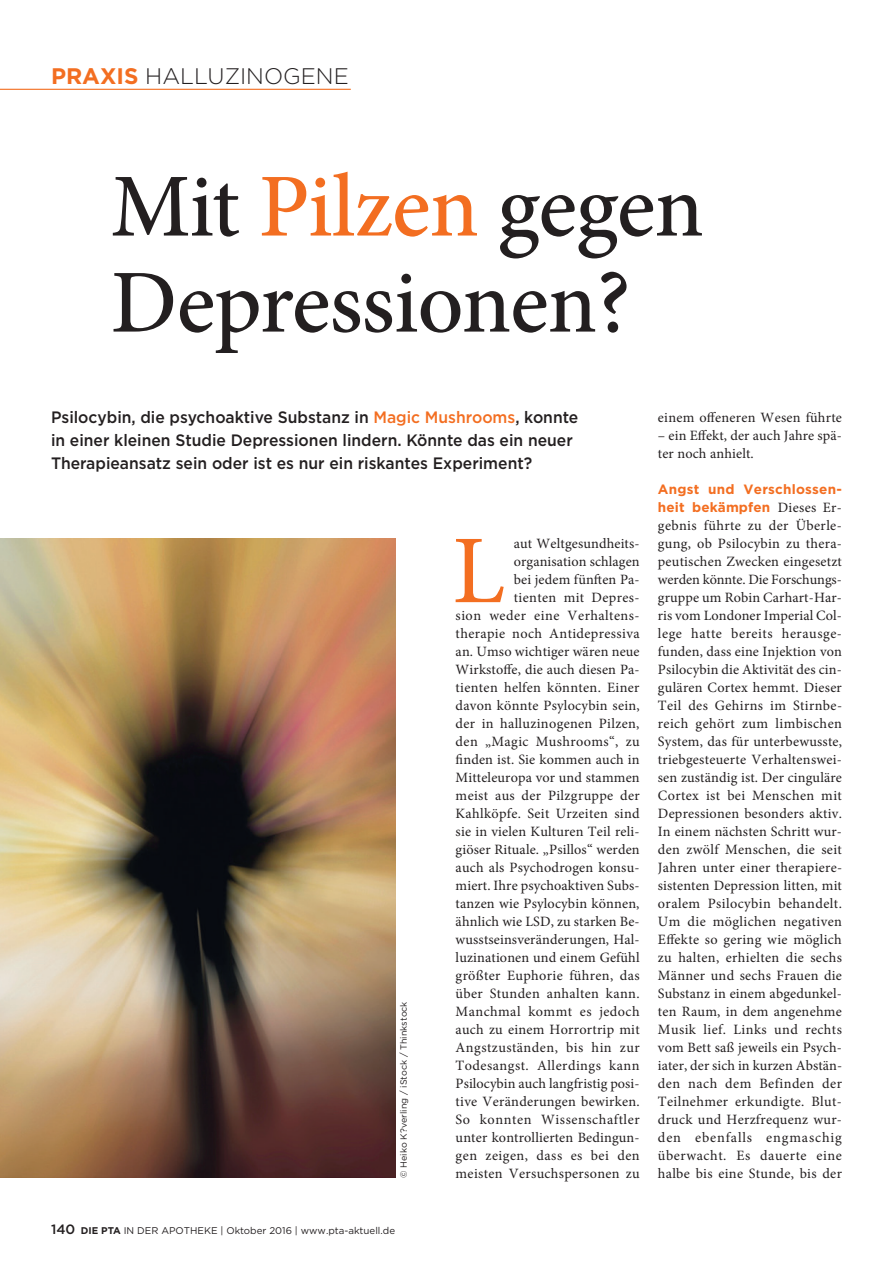
<style>
.page{position:relative;width:893px;height:1263px;background:#fff}
.page>*{position:absolute;margin:0;border:0;box-sizing:border-box;transform-origin:0 0}
.t1{font:97.2px "Minion Pro";color:#f36e21}
.t2{font:500 90px/96px "Minion Pro";letter-spacing:-.01em;color:#231f20}
.t3{font:300 22.5px "Gotham";color:#231f20}
.t4{font:500 16.5px/23.2px "Gotham";color:#231f20;scale:.95 1}
.t5{font:14.25px/18px "Minion Pro";letter-spacing:.02em;color:#231f20;text-align:right}
.t6{font:700 13.5px/18px "Gotham";letter-spacing:.015em;color:#f36e21}
.t7{font:9.75px "Gotham";color:#231f20}
.t8{font:9px "Gotham";color:#231f20}
.s1{font-weight:700;color:#f36e21}
.s2{color:#f36e21}
.s3{font-weight:500;font-size:13.5px}
.s4{font-weight:700}
.s5{font-family:"Minion Pro";font-weight:400;font-size:14.25px;color:#231f20}
</style>
<div class="page">
<img style="left:0;top:538px;width:395px;height:639px">
<hr style="left:0;top:89px;width:351px;height:1px;background:#f36e21">
<h3 class="t3" style="left:51px;top:62px;width:299px"><span class="s1">PRAXIS</span> HALLUZINOGENE</h3>
<h2 class="t2" style="left:111px;top:159px;width:595px">Mit <span class="s2">Pilzen</span> gegen<br>Depressionen?</h2>
<p class="t4" style="left:51px;top:405px;width:557px">Psilocybin, die psychoaktive Substanz in <span class="s2">Magic Mushrooms</span>, konnte in einer kleinen Studie Depressionen lindern. Könnte das ein neuer<br>Therapieansatz sein oder ist es nur ein riskantes Experiment?</p>
<p class="t8" style="left:398px;top:1178px;width:178px;rotate:-90deg">© Heiko K?verling / iStock / Thinkstock</p>
<p class="t7" style="left:51px;top:1224px;width:346px"><span class="s3">140</span> <span class="s4">DIE PTA</span> IN DER APOTHEKE | Oktober 2016 | www.pta-aktuell.de</p>
<p class="t5" style="left:456px;top:535px;width:186px">aut Weltgesundheits&shy;organisation schlagen<br>bei jedem fünften Pa-<br>tienten mit Depres-<br>sion weder eine Verhaltens&shy;therapie noch Antidepressiva an. Umso wichtiger wären neue<br>Wirkstoffe, die auch diesen Pa&shy;tienten helfen könnten. Einer davon könnte Psylocybin sein, der in halluzinogenen Pilzen, den „Magic Mushrooms“, zu finden ist. Sie kommen auch in<br>Mitteleuropa vor und stammen meist aus der Pilzgruppe der<br>Kahlköpfe. Seit Urzeiten sind sie in vielen Kulturen Teil reli&shy;giöser Rituale. „Psillos“ werden auch als Psychodrogen konsu&shy;miert. Ihre psychoaktiven Subs&shy;tanzen wie Psylocybin können, ähnlich wie LSD, zu starken Be&shy;wusstseinsveränderungen, Hal&shy;luzinationen und einem Gefühl größter Euphorie führen, das über Stunden anhalten kann.<br>Manchmal kommt es jedoch auch zu einem Horrortrip mit<br>Angstzuständen, bis hin zur<br>Todesangst. Allerdings kann<br>Psilocybin auch langfristig posi&shy;tive Veränderungen bewirken.<br>So konnten Wissenschaftler unter kontrollierten Bedingun&shy;gen zeigen, dass es bei den meisten Versuchspersonen zu</p>
<h1 class="t1" style="left:452px;top:506px;width:54px">L</h1>
<p class="t5" style="left:658px;top:409px;width:186px">einem offeneren Wesen führte</p>
<p class="t5" style="left:658px;top:427px;width:185px;text-align:left">– ein Effekt, der auch Jahre spä&shy;ter noch anhielt.</p>
<p class="t6" style="left:658px;top:480px;width:185px">Angst und Verschlossen&shy;heit bekämpfen <span class="s5">Dieses Er-</span></p>
<p class="t5" style="left:658px;top:517px;width:186px;text-align:justify">gebnis führte zu der Überle&shy;gung, ob Psilocybin zu thera&shy;peutischen Zwecken eingesetzt werden könnte. Die Forschungs&shy;gruppe um Robin Carhart-Har&shy;ris vom Londoner Imperial Col&shy;lege hatte bereits herausge&shy;funden, dass eine Injektion von Psilocybin die Aktivität des cin&shy;gulären Cortex hemmt. Dieser Teil des Gehirns im Stirnbe&shy;reich gehört zum limbischen System, das für unterbewusste, triebgesteuerte Verhaltenswei&shy;sen zuständig ist. Der cinguläre Cortex ist bei Menschen mit Depressionen besonders aktiv.<br>In einem nächsten Schritt wur&shy;den zwölf Menschen, die seit Jahren unter einer therapiere&shy;sistenten Depression litten, mit oralem Psilocybin behandelt.<br>Um die möglichen negativen Effekte so gering wie möglich zu halten, erhielten die sechs Männer und sechs Frauen die Substanz in einem abgedunkel&shy;ten Raum, in dem angenehme Musik lief. Links und rechts vom Bett saß jeweils ein Psych&shy;iater, der sich in kurzen Abstän&shy;den nach dem Befinden der Teilnehmer erkundigte. Blut&shy;druck und Herzfrequenz wur&shy;den ebenfalls engmaschig überwacht. Es dauerte eine</p>
<p class="t5" style="left:658px;top:1165px;width:185px">halbe bis eine Stunde, bis der</p>
</div>
